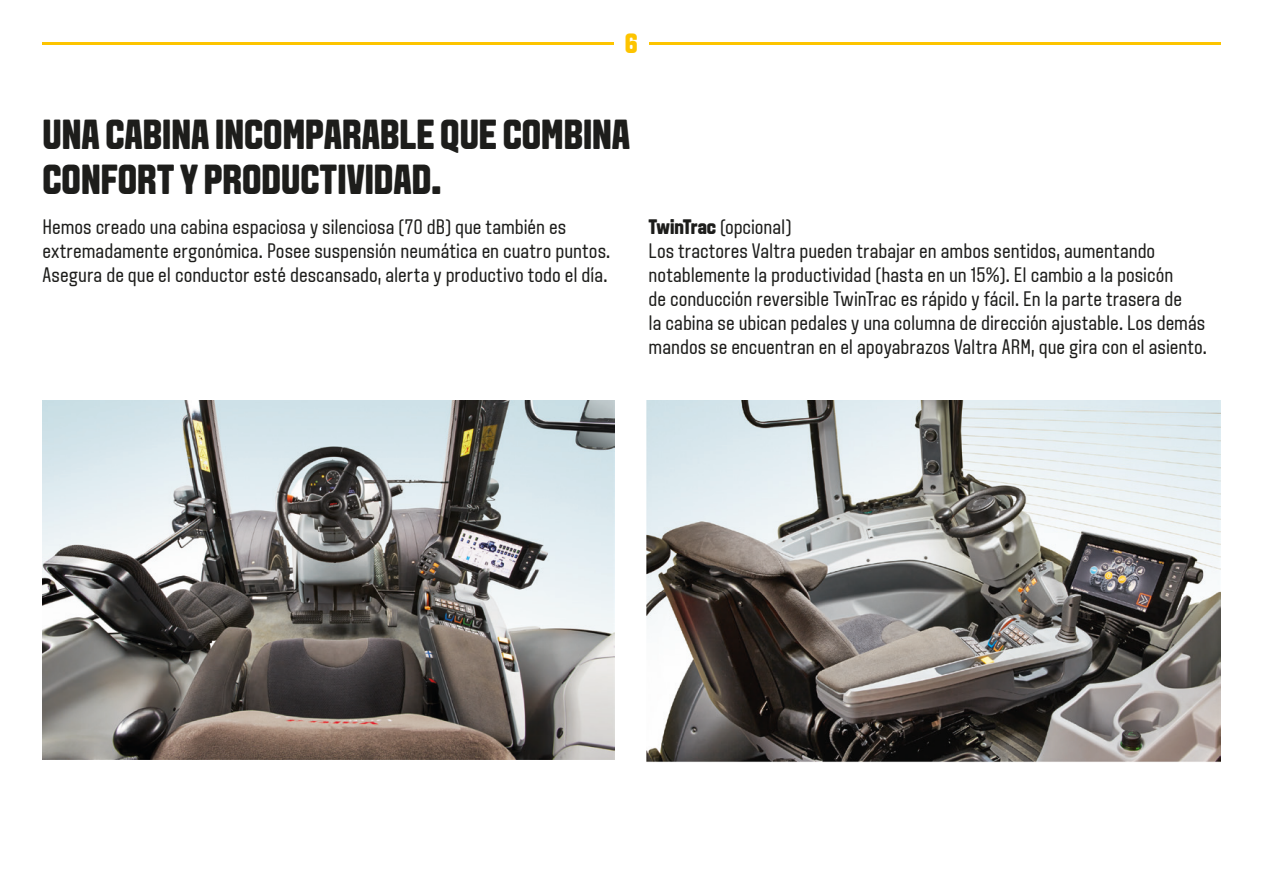
<style>
.page{position:relative;width:1263px;height:893px;background:#fff}
.page>*{position:absolute;margin:0;border:0;box-sizing:border-box;transform-origin:0 0}
.t1{font:800 42px/45px "VALTRA Aveny T";color:#1d1d1b}
.t2{font:800 27.9px "VALTRA Aveny T";color:#fdc400}
.t3{font:21px/24px "VALTRA Aveny T";color:#1d1d1b}
.s1{font-weight:800}
</style>
<div class="page">
<hr style="left:648px;top:43px;width:572px;height:2px;background:#fdc400">
<hr style="left:43px;top:43px;width:571px;height:2px;background:#fdc400">
<img style="left:43px;top:401px;width:571px;height:359px">
<img style="left:647px;top:400px;width:573px;height:362px">
<h2 class="t2" style="left:625px;top:28px;width:14px">6</h2>
<h1 class="t1" style="left:42px;top:113px;width:589px">UNA CABINA INCOMPARABLE QUE COMBINA<br>CONFORT Y PRODUCTIVIDAD.</h1>
<p class="t3" style="left:43px;top:215px;width:569px">Hemos creado una cabina espaciosa y silenciosa (70 dB) que también es extremadamente ergonómica. Posee suspensión neumática en cuatro puntos.<br>Asegura de que el conductor esté descansado, alerta y productivo todo el día.</p>
<p class="t3" style="left:648px;top:215px;width:560px"><span class="s1">TwinTrac</span> (opcional)<br>Los tractores Valtra pueden trabajar en ambos sentidos, aumentando notablemente la productividad (hasta en un 15%). El cambio a la posicón<br>de conducción reversible TwinTrac es rápido y fácil. En la parte trasera de<br>la cabina se ubican pedales y una columna de dirección ajustable. Los demás mandos se encuentran en el apoyabrazos Valtra ARM, que gira con el asiento.</p>
</div>
